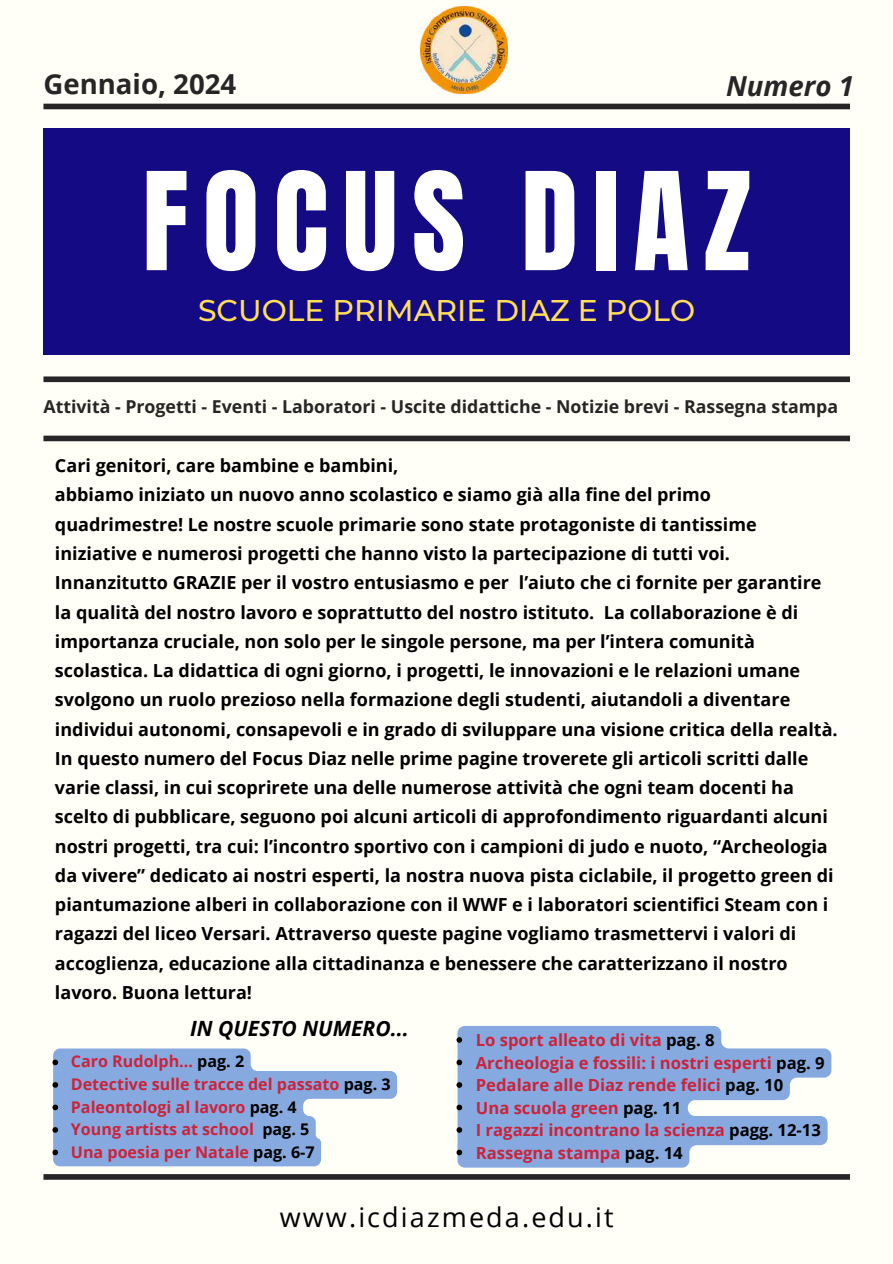
<style>
.page{position:relative;width:893px;height:1264px;background:#fff}
.page>*{position:absolute;margin:0;border:0;box-sizing:border-box;transform-origin:0 0}
.t1{font:115.5px "Anton";letter-spacing:.125em;color:#fff}
.t2{font:500 29.85px "Montserrat";color:#ffde59}
.t3{font:700 27.6px "Open Sans";color:#272525}
.t4{font:italic 700 27.6px "Open Sans";color:#272525}
.t5{font:27px "Open Sans";letter-spacing:.08em;color:#000}
.t6{font:italic 700 21px "Open Sans";color:#000}
.t7{font:700 18px/29.2px "Open Sans";color:#000}
.t8{font:700 17.7px "Open Sans";color:#272525}
.t9{font:700 16.65px/22.5px "Open Sans";color:#cb233b}
.t10{font:700 16.05px/22.5px "Open Sans";color:#cb233b}
.s1{color:#000}
</style>
<div class="page">
<div style="left:0;top:0;width:892px;height:1263px;background:#fffef7"></div>
<div style="left:43px;top:104px;width:806px;height:5px;background:#272525"></div>
<div style="left:43px;top:128px;width:806px;height:227px;background:#130a84"></div>
<div style="left:43px;top:376px;width:806px;height:6px;background:#272525"></div>
<div style="left:43px;top:435px;width:806px;height:6px;background:#272525"></div>
<div style="left:43px;top:1174px;width:806px;height:5px;background:#272525"></div>
<img style="left:420px;top:7px;width:87px;height:87px">
<svg style="left:52px;top:1048px;width:345px;height:118px"></svg>
<svg style="left:457px;top:1026px;width:374px;height:141px;fill:#86aadf"></svg>
<svg style="left:456px;top:1037px;width:6px;height:5px"></svg>
<svg style="left:456px;top:1059px;width:6px;height:6px"></svg>
<svg style="left:456px;top:1082px;width:6px;height:5px"></svg>
<svg style="left:456px;top:1104px;width:6px;height:6px"></svg>
<svg style="left:456px;top:1127px;width:6px;height:5px"></svg>
<svg style="left:456px;top:1149px;width:6px;height:6px"></svg>
<h3 class="t3" style="left:43px;top:65px;width:194px">Gennaio, 2024</h3>
<h3 class="t4" style="left:726px;top:67px;width:129px">Numero 1</h3>
<h1 class="t1" style="left:142px;top:139px;width:610px">FOCUS DIAZ</h1>
<h2 class="t2" style="left:198px;top:292px;width:498px">SCUOLE PRIMARIE DIAZ E POLO</h2>
<p class="t8" style="left:43px;top:394px;width:796px">Attività - Progetti - Eventi - Laboratori - Uscite didattiche - Notizie brevi - Rassegna stampa</p>
<p class="t7" style="left:55px;top:450px;width:784px">Cari genitori, care bambine e bambini,<br>abbiamo iniziato un nuovo anno scolastico e siamo già alla fine del primo quadrimestre! Le nostre scuole primarie sono state protagoniste di tantissime iniziative e numerosi progetti che hanno visto la partecipazione di tutti voi.<br>Innanzitutto GRAZIE per il vostro entusiasmo e per l’aiuto che ci fornite per garantire la qualità del nostro lavoro e soprattutto del nostro istituto. La collaborazione è di importanza cruciale, non solo per le singole persone, ma per l’intera comunità scolastica. La didattica di ogni giorno, i progetti, le innovazioni e le relazioni umane svolgono un ruolo prezioso nella formazione degli studenti, aiutandoli a diventare individui autonomi, consapevoli e in grado di sviluppare una visione critica della realtà.<br>In questo numero del Focus Diaz nelle prime pagine troverete gli articoli scritti dalle varie classi, in cui scoprirete una delle numerose attività che ogni team docenti ha scelto di pubblicare, seguono poi alcuni articoli di approfondimento riguardanti alcuni nostri progetti, tra cui: l’incontro sportivo con i campioni di judo e nuoto, “Archeologia da vivere” dedicato ai nostri esperti, la nostra nuova pista ciclabile, il progetto green di piantumazione alberi in collaborazione con il WWF e i laboratori scientifici Steam con i ragazzi del liceo Versari. Attraverso queste pagine vogliamo trasmettervi i valori di accoglienza, educazione alla cittadinanza e benessere che caratterizzano il nostro lavoro. Buona lettura!</p>
<p class="t9" style="left:476px;top:1028px;width:350px">Lo sport alleato di vita <span class="s1">pag. 8<br></span>Archeologia e fossili: i nostri esperti <span class="s1">pag. 9<br></span>Pedalare alle Diaz rende felici <span class="s1">pag. 10<br></span>Una scuola green <span class="s1">pag. 11<br></span>I ragazzi incontrano la scienza <span class="s1">pagg. 12-13<br></span>Rassegna stampa <span class="s1">pag. 14</span></p>
<p class="t6" style="left:190px;top:1013px;width:220px">IN QUESTO NUMERO...</p>
<p class="t10" style="left:71px;top:1049px;width:321px">Caro Rudolph... <span class="s1">pag. 2<br></span>Detective sulle tracce del passato <span class="s1">pag. 3<br></span>Paleontologi al lavoro <span class="s1">pag. 4<br></span>Young artists at school <span class="s1">pag. 5<br></span>Una poesia per Natale <span class="s1">pag. 6-7</span></p>
<h3 class="t5" style="left:280px;top:1197px;width:335px">www.icdiazmeda.edu.it</h3>
</div>
